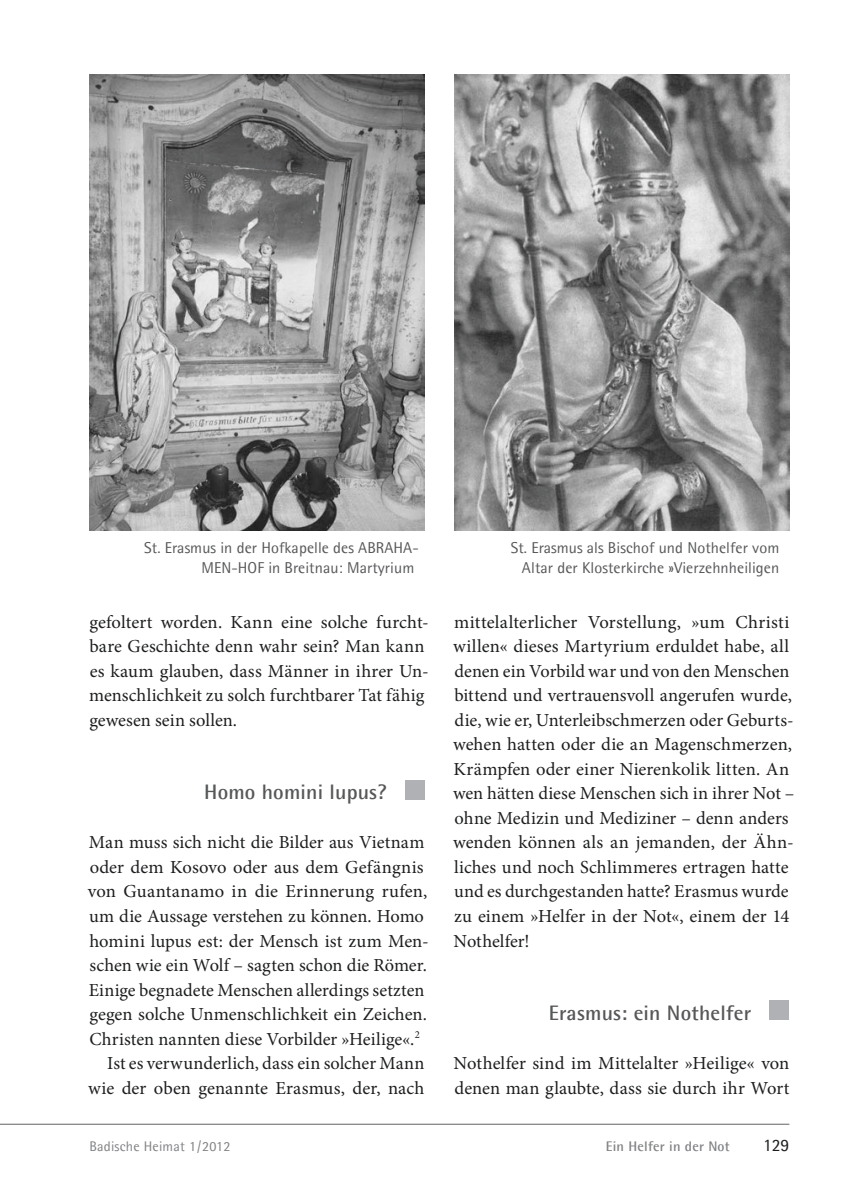
<style>
.page{position:relative;width:844px;height:1191px;background:#fff}
.page>*{position:absolute;margin:0;border:0;box-sizing:border-box;transform-origin:0 0}
.t1{font:700 21px "Agfa Rotis Semisans";letter-spacing:.01em;color:#57585a}
.t2{font:18.38px/24.5px "Minion Pro";letter-spacing:.005em;color:#1d1e1f}
.t3{font:17.5px "Agfa Rotis Semisans";color:#1d1e1f}
.t4{font:15.75px/20.1px "Agfa Rotis Semisans";letter-spacing:.005em;color:#57585a;text-align:right}
.t5{font:14px "Agfa Rotis Semisans";letter-spacing:.015em;color:#808285}
.t6{font:700 14px "Agfa Rotis Semisans";letter-spacing:.015em;color:#808285}
</style>
<div class="page">
<hr style="left:0;top:1124px;width:789px;height:1px;background:#636366">
<img style="left:89px;top:74px;width:335px;height:457px">
<img style="left:454px;top:74px;width:335px;height:457px">
<div style="left:404px;top:779px;width:20px;height:20px;background:#b0b1b5"></div>
<div style="left:769px;top:1000px;width:20px;height:20px;background:#b0b1b5"></div>
<p class="t4" style="left:144px;top:537px;width:276px">St. Erasmus in der Hofkapelle des ABRAHA-<br>MEN-HOF in Breitnau: Martyrium</p>
<p class="t4" style="left:510px;top:537px;width:270px">St. Erasmus als Bischof und Nothelfer vom<br>Altar der Klosterkirche »Vierzehnheiligen</p>
<p class="t2" style="left:89px;top:611px;width:341px">gefoltert worden. Kann eine solche furcht&shy;bare Geschichte denn wahr sein? Man kann es kaum glauben, dass Männer in ihrer Un&shy;menschlichkeit zu solch furchtbarer Tat fähig gewesen sein sollen.</p>
<p class="t1" style="left:204px;top:779px;width:184px">Homo homini lupus?</p>
<p class="t2" style="left:89px;top:832px;width:337px">Man muss sich nicht die Bilder aus Vietnam</p>
<p class="t2" style="left:90px;top:856px;width:335px">oder dem Kosovo oder aus dem Gefängnis</p>
<p class="t2" style="left:88px;top:881px;width:341px">von Guantanamo in die Erinnerung rufen,</p>
<p class="t2" style="left:89px;top:905px;width:336px">um die Aussage verstehen zu können. Homo</p>
<p class="t2" style="left:89px;top:930px;width:341px">homini lupus est: der Mensch ist zum Men-</p>
<p class="t2" style="left:90px;top:954px;width:339px">schen wie ein Wolf – sagten schon die Römer.</p>
<p class="t2" style="left:89px;top:979px;width:337px">Einige begnadete Menschen allerdings setzten</p>
<p class="t2" style="left:89px;top:1003px;width:339px">gegen solche Unmenschlichkeit ein Zeichen.</p>
<p class="t2" style="left:89px;top:1028px;width:332px">Chris ten nannten diese Vorbilder »Heilige«.<sup>2</sup></p>
<p class="t2" style="left:107px;top:1052px;width:319px">Ist es verwunderlich, dass ein solcher Mann</p>
<p class="t2" style="left:88px;top:1077px;width:337px">wie der oben genannte Erasmus, der, nach</p>
<p class="t2" style="left:453px;top:611px;width:343px">mittelalterlicher Vorstellung, »um Christi willen« dieses Martyrium erduldet habe, all denen ein Vorbild war und von den Menschen bittend und vertrauensvoll angerufen wurde, die, wie er, Unterleibschmerzen oder Geburts&shy;wehen hatten oder die an Magenschmerzen, Krämpfen oder einer Nierenkolik litten. An wen hätten diese Menschen sich in ihrer Not – ohne Medizin und Mediziner – denn anders wenden können als an jemanden, der Ähn&shy;liches und noch Schlimmeres ertragen hatte und es durchgestanden hatte? Erasmus wurde zu einem »Helfer in der Not«, einem der 14<br>Nothelfer!</p>
<p class="t1" style="left:549px;top:1000px;width:204px">Erasmus: ein Nothelfer</p>
<p class="t2" style="left:453px;top:1052px;width:337px">Nothelfer sind im Mittelalter »Heilige« von denen man glaubte, dass sie durch ihr Wort</p>
<p class="t5" style="left:89px;top:1137px;width:142px">Badische Heimat 1 / 2012</p>
<p class="t6" style="left:605px;top:1137px;width:125px">Ein Helfer in der Not</p>
<p class="t3" style="left:762px;top:1134px;width:28px">129</p>
</div>
